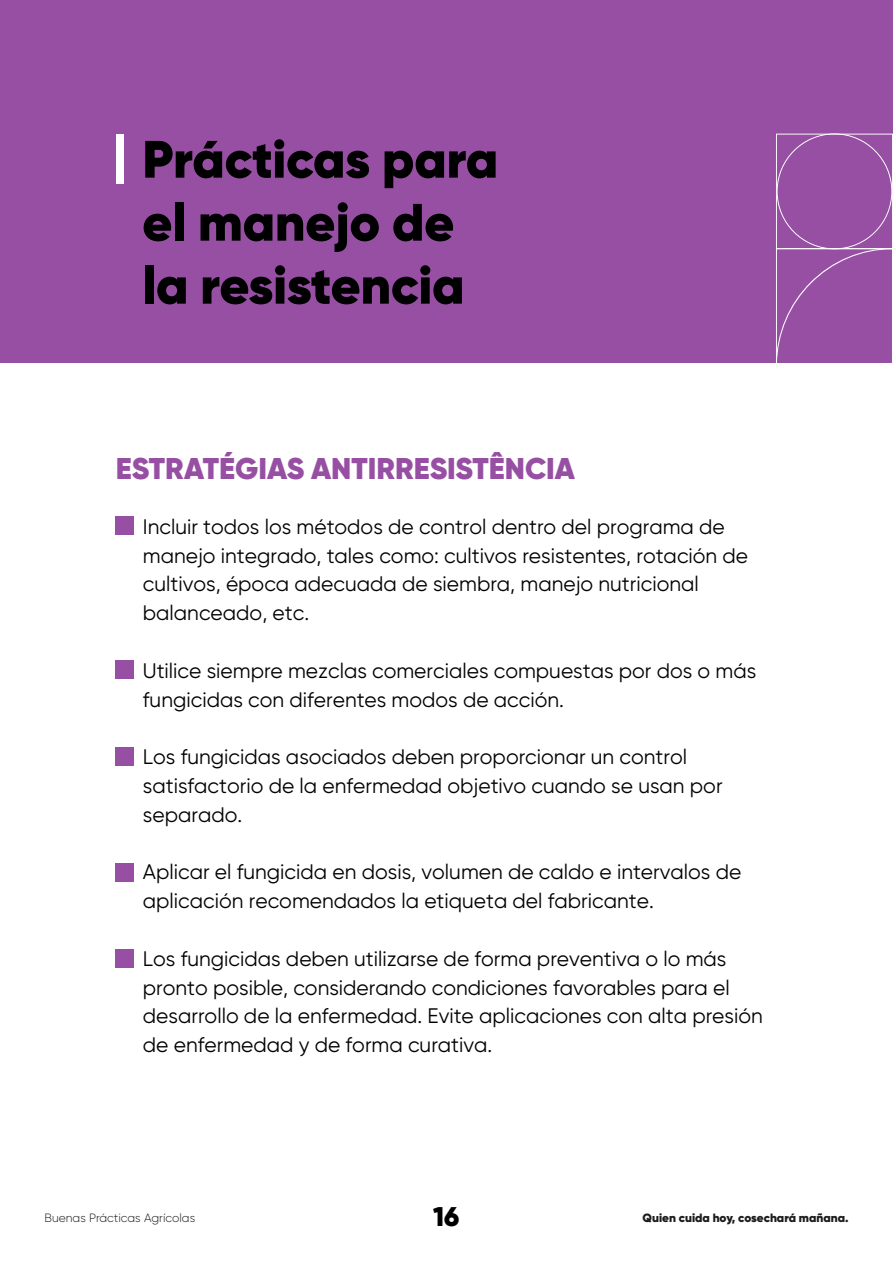
<style>
.page{position:relative;width:893px;height:1263px;background:#fff}
.page>*{position:absolute;margin:0;border:0;box-sizing:border-box;transform-origin:0 0}
.t1{font:900 52.5px/63px "Gilroy";letter-spacing:-.005em;color:#000}
.t2{font:900 30px "Gilroy";color:#974fa3}
.t3{font:900 27px "Gilroy";color:#000}
.t4{font:21px/28.8px "Gilroy";color:#000}
.t5{font:900 12px "Gilroy";color:#1c1c1a}
.t6{font:300 12px "Gilroy";color:#1c1c1a}
</style>
<div class="page">
<div style="left:0;top:0;width:893px;height:363px;background:#974fa3"></div>
<div style="left:116px;top:135px;width:8px;height:49px;background:#fff"></div>
<svg style="left:776px;top:133px;width:117px;height:230px"></svg>
<div style="left:116px;top:517px;width:18px;height:18px;background:#974fa3"></div>
<div style="left:116px;top:661px;width:18px;height:18px;background:#974fa3"></div>
<div style="left:116px;top:747px;width:18px;height:18px;background:#974fa3"></div>
<div style="left:116px;top:863px;width:18px;height:18px;background:#974fa3"></div>
<div style="left:116px;top:949px;width:18px;height:18px;background:#974fa3"></div>
<h1 class="t1" style="left:142px;top:128px;width:357px">Prácticas para el manejo de la resistencia</h1>
<h2 class="t2" style="left:116px;top:450px;width:461px">ESTRATÉGIAS ANTIRRESISTÊNCIA</h2>
<p class="t4" style="left:143px;top:512px;width:607px">Incluir todos los métodos de control dentro del programa de manejo integrado, tales como: cultivos resistentes, rotación de cultivos, época adecuada de siembra, manejo nutricional balanceado, etc.</p>
<p class="t4" style="left:143px;top:656px;width:615px">Utilice siempre mezclas comerciales compuestas por dos o más fungicidas con diferentes modos de acción.</p>
<p class="t4" style="left:143px;top:742px;width:581px">Los fungicidas asociados deben proporcionar un control satisfactorio de la enfermedad objetivo cuando se usan por separado.</p>
<p class="t4" style="left:143px;top:857px;width:600px">Aplicar el fungicida en dosis, volumen de caldo e intervalos de aplicación recomendados la etiqueta del fabricante.</p>
<p class="t4" style="left:143px;top:944px;width:621px">Los fungicidas deben utilizarse de forma preventiva o lo más pronto posible, considerando condiciones favorables para el desarrollo de la enfermedad. Evite aplicaciones con alta presión de enfermedad y de forma curativa.</p>
<p class="t6" style="left:44px;top:1210px;width:152px">Buenas Prácticas Agrícolas</p>
<p class="t3" style="left:433px;top:1200px;width:28px">16</p>
<p class="t5" style="left:643px;top:1210px;width:207px">Quien cuida hoy, cosechará mañana.</p>
</div>
